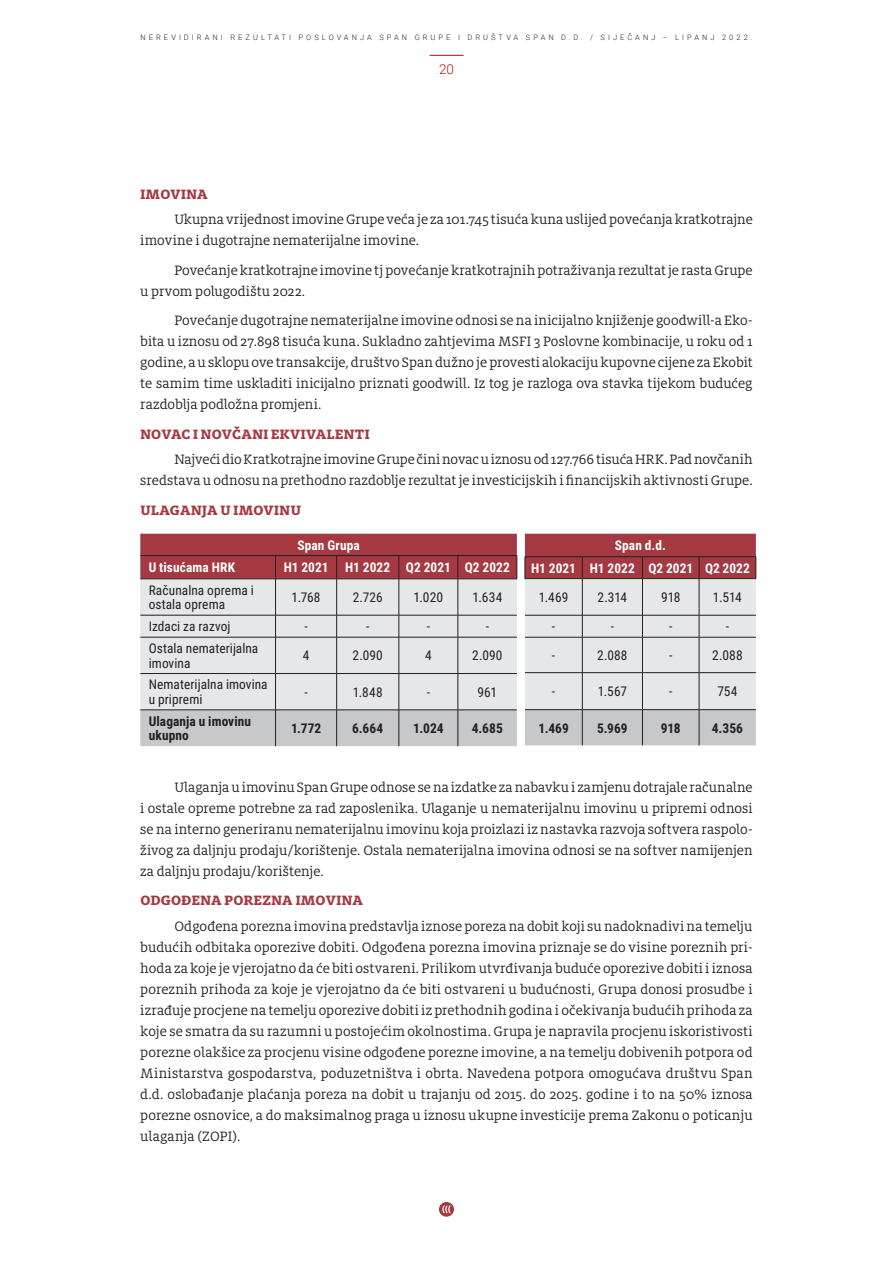
<style>
.page{position:relative;width:893px;height:1263px;background:#fff}
.page>*{position:absolute;margin:0;border:0;box-sizing:border-box;transform-origin:0 0}
.t1{font:15px/21px "FF Milo Slab";letter-spacing:-.005em;color:#231f20;text-align:justify}
.t2{font:800 15px "FF Milo Slab";letter-spacing:.025em;color:#a43941}
.t3{font:13.5px "Roboto Condensed";letter-spacing:.005em;color:#231f20}
.t4{font:700 13.5px "Roboto Condensed";letter-spacing:.005em;color:#231f20}
.t5{font:300 13.5px "Roboto";color:#b50e1a}
.t6{font:13.35px/14.4px "Roboto Condensed";letter-spacing:.005em;color:#231f20}
.t7{font:700 13.35px/22.5px "Roboto Condensed";letter-spacing:.01em;color:#fff;text-align:center}
.t8{font:700 13.35px/14.4px "Roboto Condensed";letter-spacing:.01em;color:#231f20}
.t9{font:300 7.5px "Roboto";letter-spacing:.4em;color:#231f20}
</style>
<div class="page">
<hr style="left:430px;top:55px;width:34px;height:1px;background:#b50e1a">
<svg style="left:439px;top:1202px;width:15px;height:15px"></svg>
<svg style="left:442px;top:1205px;width:9px;height:8px"></svg>
<div style="left:140px;top:580px;width:377px;height:130px;background:#e6e7e9"></div>
<div style="left:140px;top:711px;width:377px;height:35px;background:#c7c8ca"></div>
<svg style="left:140px;top:534px;width:378px;height:45px;background:#9e3840"></svg>
<hr style="left:140px;top:579px;width:136px;height:1px;background:#231f20">
<hr style="left:276px;top:579px;width:61px;height:1px;background:#231f20">
<hr style="left:275px;top:579px;width:1px;height:36px;background:#231f20">
<hr style="left:337px;top:579px;width:62px;height:1px;background:#231f20">
<hr style="left:336px;top:579px;width:1px;height:36px;background:#231f20">
<hr style="left:399px;top:579px;width:59px;height:1px;background:#231f20">
<hr style="left:399px;top:579px;width:1px;height:36px;background:#231f20">
<hr style="left:458px;top:579px;width:59px;height:1px;background:#231f20">
<hr style="left:458px;top:579px;width:1px;height:36px;background:#231f20">
<hr style="left:140px;top:615px;width:136px;height:1px;background:#231f20">
<hr style="left:276px;top:615px;width:61px;height:1px;background:#231f20">
<svg style="left:275px;top:615px;width:1px;height:22px"></svg>
<hr style="left:337px;top:615px;width:62px;height:1px;background:#231f20">
<svg style="left:336px;top:615px;width:1px;height:22px"></svg>
<hr style="left:399px;top:615px;width:59px;height:1px;background:#231f20">
<svg style="left:399px;top:615px;width:1px;height:22px"></svg>
<hr style="left:458px;top:615px;width:59px;height:1px;background:#231f20">
<svg style="left:458px;top:615px;width:1px;height:22px"></svg>
<hr style="left:140px;top:637px;width:136px;height:1px;background:#231f20">
<hr style="left:276px;top:637px;width:61px;height:1px;background:#231f20">
<hr style="left:275px;top:637px;width:1px;height:36px;background:#231f20">
<hr style="left:337px;top:637px;width:62px;height:1px;background:#231f20">
<hr style="left:336px;top:637px;width:1px;height:36px;background:#231f20">
<hr style="left:399px;top:637px;width:59px;height:1px;background:#231f20">
<hr style="left:399px;top:637px;width:1px;height:36px;background:#231f20">
<hr style="left:458px;top:637px;width:59px;height:1px;background:#231f20">
<hr style="left:458px;top:637px;width:1px;height:36px;background:#231f20">
<hr style="left:140px;top:673px;width:136px;height:1px;background:#231f20">
<hr style="left:276px;top:673px;width:61px;height:1px;background:#231f20">
<hr style="left:275px;top:674px;width:1px;height:36px;background:#231f20">
<hr style="left:337px;top:673px;width:62px;height:1px;background:#231f20">
<hr style="left:336px;top:674px;width:1px;height:36px;background:#231f20">
<hr style="left:399px;top:673px;width:59px;height:1px;background:#231f20">
<hr style="left:399px;top:674px;width:1px;height:36px;background:#231f20">
<hr style="left:458px;top:673px;width:59px;height:1px;background:#231f20">
<hr style="left:458px;top:674px;width:1px;height:36px;background:#231f20">
<hr style="left:140px;top:710px;width:136px;height:1px;background:#231f20">
<hr style="left:276px;top:710px;width:61px;height:1px;background:#231f20">
<hr style="left:275px;top:710px;width:1px;height:36px;background:#231f20">
<hr style="left:337px;top:710px;width:62px;height:1px;background:#231f20">
<hr style="left:336px;top:710px;width:1px;height:36px;background:#231f20">
<hr style="left:399px;top:710px;width:59px;height:1px;background:#231f20">
<hr style="left:458px;top:710px;width:59px;height:1px;background:#231f20">
<hr style="left:399px;top:710px;width:1px;height:36px;background:#231f20">
<hr style="left:458px;top:710px;width:1px;height:36px;background:#231f20">
<svg style="left:525px;top:534px;width:232px;height:211px;background:#cdb8bb"></svg>
<p class="t9" style="left:140px;top:32px;width:614px">NEREVIDIRANI REZULTATI POSLOVANJA SPAN GRUPE I DRUŠTVA SPAN D.D. / SIJEČANJ – LIPANJ 2022.</p>
<p class="t5" style="left:439px;top:60px;width:17px">20</p>
<p class="t2" style="left:140px;top:184px;width:69px">IMOVINA</p>
<p class="t1" style="left:140px;top:209px;width:614px;text-indent:34px">Ukupna vrijednost imovine Grupe veća je za 101.745 tisuća kuna uslijed povećanja kratkotrajne imovine i dugotrajne nematerijalne imovine.</p>
<p class="t1" style="left:140px;top:259px;width:614px;text-indent:34px">Povećanje kratkotrajne imovine tj povećanje kratkotrajnih potraživanja rezultat je rasta Grupe u prvom polugodištu 2022.</p>
<p class="t1" style="left:140px;top:310px;width:614px;text-indent:34px">Povećanje dugotrajne nematerijalne imovine odnosi se na inicijalno knjiženje goodwill-a Eko&shy;bita u iznosu od 27.898 tisuća kuna. Sukladno zahtjevima MSFI 3 Poslovne kombinacije, u roku od 1 godine, a u sklopu ove transakcije, društvo Span dužno je provesti alokaciju kupovne cijene za Ekobit te samim time uskladiti inicijalno priznati goodwill. Iz tog je razloga ova stavka tijekom budućeg razdoblja podložna promjeni.</p>
<p class="t2" style="left:140px;top:424px;width:231px">NOVAC I NOVČANI EKVIVALENTI</p>
<p class="t1" style="left:140px;top:449px;width:614px;text-align:right">Najveći dio Kratkotrajne imovine Grupe čini novac u iznosu od 127.766 tisuća HRK. Pad novčanih sredstava u odnosu na prethodno razdoblje rezultat je investicijskih i financijskih aktivnosti Grupe.</p>
<p class="t2" style="left:140px;top:500px;width:162px">ULAGANJA U IMOVINU</p>
<p class="t7" style="left:297px;top:533px;width:64px">Span Grupa</p>
<p class="t7" style="left:149px;top:556px;width:88px">U tisućama HRK</p>
<p class="t7" style="left:284px;top:556px;width:46px">H1 2021</p>
<p class="t7" style="left:345px;top:556px;width:166px">H1 2022 Q2 2021 Q2 2022</p>
<p class="t6" style="left:149px;top:582px;width:106px">Računalna oprema i ostala oprema</p>
<p class="t6" style="left:292px;top:589px;width:30px">1.768</p>
<p class="t6" style="left:353px;top:589px;width:31px">2.726</p>
<p class="t3" style="left:413px;top:588px;width:31px">1.020</p>
<p class="t3" style="left:472px;top:588px;width:31px">1.634</p>
<p class="t6" style="left:149px;top:619px;width:83px">Izdaci za razvoj</p>
<p class="t6" style="left:304px;top:619px;width:5px">-</p>
<p class="t6" style="left:366px;top:619px;width:5px">-</p>
<p class="t3" style="left:427px;top:617px;width:5px">-</p>
<p class="t3" style="left:486px;top:617px;width:5px">-</p>
<p class="t6" style="left:149px;top:641px;width:111px">Ostala nematerijalna imovina</p>
<p class="t6" style="left:303px;top:648px;width:8px">4</p>
<p class="t6" style="left:353px;top:648px;width:32px">2.090</p>
<p class="t3" style="left:425px;top:646px;width:8px">4</p>
<p class="t6" style="left:472px;top:648px;width:32px">2.090</p>
<p class="t6" style="left:149px;top:677px;width:120px">Nematerijalna imovina u pripremi</p>
<p class="t6" style="left:304px;top:684px;width:5px">-</p>
<p class="t6" style="left:353px;top:684px;width:31px">1.848</p>
<p class="t3" style="left:427px;top:682px;width:5px">-</p>
<p class="t3" style="left:478px;top:682px;width:21px">961</p>
<p class="t8" style="left:149px;top:713px;width:104px">Ulaganja u imovinu ukupno</p>
<p class="t8" style="left:291px;top:720px;width:32px">1.772</p>
<p class="t8" style="left:352px;top:720px;width:32px">6.664</p>
<p class="t4" style="left:413px;top:719px;width:32px">1.024</p>
<p class="t4" style="left:472px;top:719px;width:33px">4.685</p>
<p class="t7" style="left:531px;top:534px;width:220px">Span d.d.<br>H1 2021 H1 2022 Q2 2021 Q2 2022</p>
<p class="t6" style="left:539px;top:589px;width:31px">1.469</p>
<p class="t6" style="left:598px;top:589px;width:31px">2.314</p>
<p class="t3" style="left:661px;top:588px;width:21px">918</p>
<p class="t3" style="left:713px;top:588px;width:30px">1.514</p>
<p class="t6" style="left:552px;top:619px;width:5px">-</p>
<p class="t6" style="left:611px;top:619px;width:5px">-</p>
<p class="t3" style="left:669px;top:617px;width:5px">-</p>
<p class="t3" style="left:726px;top:617px;width:5px">-</p>
<p class="t6" style="left:552px;top:647px;width:5px">-</p>
<p class="t6" style="left:597px;top:647px;width:32px">2.088</p>
<p class="t3" style="left:669px;top:646px;width:5px">-</p>
<p class="t3" style="left:712px;top:646px;width:32px">2.088</p>
<p class="t6" style="left:552px;top:684px;width:5px">-</p>
<p class="t6" style="left:598px;top:684px;width:31px">1.567</p>
<p class="t3" style="left:669px;top:682px;width:5px">-</p>
<p class="t3" style="left:717px;top:682px;width:22px">754</p>
<p class="t8" style="left:538px;top:720px;width:32px">1.469</p>
<p class="t8" style="left:597px;top:720px;width:32px">5.969</p>
<p class="t4" style="left:661px;top:718px;width:21px">918</p>
<p class="t4" style="left:712px;top:718px;width:33px">4.356</p>
<p class="t1" style="left:140px;top:776px;width:614px;text-indent:34px">Ulaganja u imovinu Span Grupe odnose se na izdatke za nabavku i zamjenu dotrajale računalne i ostale opreme potrebne za rad zaposlenika. Ulaganje u nematerijalnu imovinu u pripremi odnosi se na interno generiranu nematerijalnu imovinu koja proizlazi iz nastavka razvoja softvera raspolo&shy;živog za daljnju prodaju/korištenje. Ostala nematerijalna imovina odnosi se na softver namijenjen za daljnju prodaju/korištenje.</p>
<p class="t2" style="left:140px;top:891px;width:224px">ODGOĐENA POREZNA IMOVINA</p>
<p class="t1" style="left:140px;top:915px;width:614px;text-indent:34px">Odgođena porezna imovina predstavlja iznose poreza na dobit koji su nadoknadivi na temelju budućih odbitaka oporezive dobiti. Odgođena porezna imovina priznaje se do visine poreznih pri&shy;hoda za koje je vjerojatno da će biti ostvareni. Prilikom utvrđivanja buduće oporezive dobiti i iznosa poreznih prihoda za koje je vjerojatno da će biti ostvareni u budućnosti, Grupa donosi prosudbe i izrađuje procjene na temelju oporezive dobiti iz prethodnih godina i očekivanja budućih prihoda za koje se smatra da su razumni u postojećim okolnostima. Grupa je napravila procjenu iskoristivosti porezne olakšice za procjenu visine odgođene porezne imovine, a na temelju dobivenih potpora od Ministarstva gospodarstva, poduzetništva i obrta. Navedena potpora omogućava društvu Span d.d. oslobađanje plaćanja poreza na dobit u trajanju od 2015. do 2025. godine i to na 50% iznosa porezne osnovice, a do maksimalnog praga u iznosu ukupne investicije prema Zakonu o poticanju ulaganja (ZOPI).</p>
</div>
